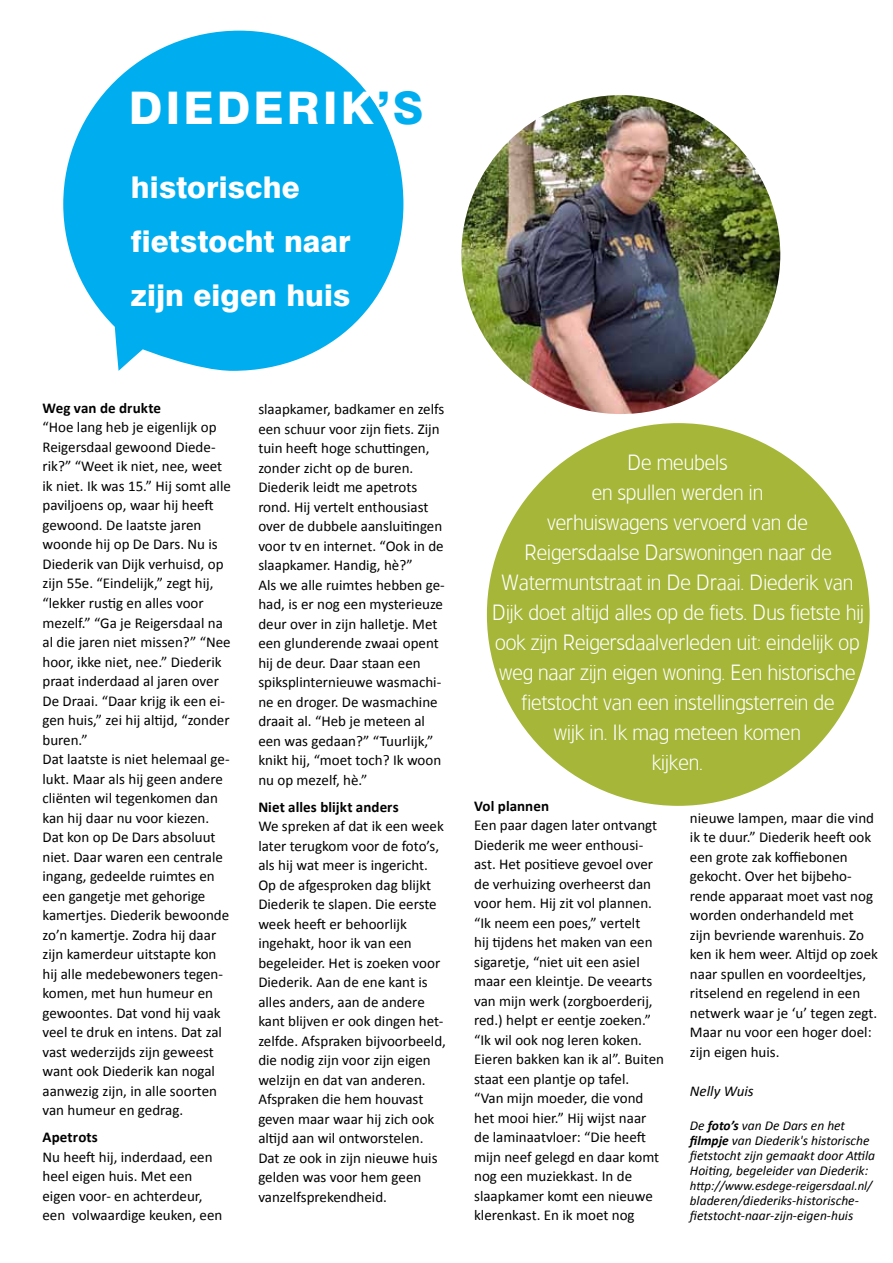
<style>
.page{position:relative;width:893px;height:1263px;background:#fff}
.page>*{position:absolute;margin:0;border:0;box-sizing:border-box;transform-origin:0 0}
.t1{font:800 45px "Swiss 721 BT";letter-spacing:.065em;color:#fff}
.t2{font:800 30px/54px "Swiss 721 BT";letter-spacing:.005em;color:#fff}
.t3{font:300 21px/30px "TF Forever Two";color:#fff;text-align:center}
.t4{font:15px/19.5px "Calibri";color:#000}
.t5{font:700 15px "Calibri";letter-spacing:.005em;color:#000}
.t6{font:italic 15px "Calibri";color:#000}
.t7{font:italic 13.5px/15px "Calibri";color:#000}
.t8{font:italic 12.9px "Calibri";color:#000}
.s1{color:#00adef}
.s2{font-weight:700}
.s3{font-size:13.05px}
</style>
<div class="page">
<svg style="left:63px;top:31px;width:340px;height:340px;fill:#00adef"></svg>
<div style="left:487px;top:423px;width:383px;height:383px;background:#a5b638;border-radius:50%"></div>
<img style="left:461px;top:95px;width:319px;height:319px;border-radius:159px">
<h1 class="t1" style="left:129px;top:81px;width:296px">Diederik<span class="s1">’s</span></h1>
<h2 class="t2" style="left:131px;top:160px;width:221px">historische fietstocht naar zijn eigen huis</h2>
<p class="t5" style="left:43px;top:398px;width:120px">Weg van de drukte</p>
<p class="t4" style="left:43px;top:418px;width:190px">“Hoe lang heb je eigenlijk op<br>Reigersdaal gewoond Diede&shy;rik?” “Weet ik niet, nee, weet ik niet. Ik was 15.” Hij somt alle paviljoens op, waar hij heeft gewoond. De laatste jaren woonde hij op De Dars. Nu is<br>Diederik van Dijk verhuisd, op zijn 55e. “Eindelijk,” zegt hij, “lekker rustig en alles voor mezelf.” “Ga je Reigersdaal na al die jaren niet missen?” “Nee hoor, ikke niet, nee.” Diederik praat inderdaad al jaren over<br>De Draai. “Daar krijg ik een ei&shy;gen huis,” zei hij altijd, “zonder buren.”<br>Dat laatste is niet helemaal ge&shy;lukt. Maar als hij geen andere cliënten wil tegenkomen dan kan hij daar nu voor kiezen.<br>Dat kon op De Dars absoluut niet. Daar waren een centrale ingang, gedeelde ruimtes en een gangetje met gehorige kamertjes. Diederik bewoonde zo’n kamertje. Zodra hij daar zijn kamerdeur uitstapte kon hij alle medebewoners tegen&shy;komen, met hun humeur en gewoontes. Dat vond hij vaak veel te druk en intens. Dat zal vast wederzijds zijn geweest want ook Diederik kan nogal aanwezig zijn, in alle soorten van humeur en gedrag.</p>
<p class="t5" style="left:43px;top:1127px;width:57px">Apetrots</p>
<p class="t4" style="left:43px;top:1147px;width:181px">Nu heeft hij, inderdaad, een heel eigen huis. Met een eigen voor- en achterdeur, een volwaardige keuken, een</p>
<p class="t4" style="left:258px;top:399px;width:188px">slaapkamer, badkamer en zelfs een schuur voor zijn fiets. Zijn tuin heeft hoge schuttingen, zonder zicht op de buren.<br>Diederik leidt me apetrots rond. Hij vertelt enthousiast over de dubbele aansluitingen voor tv en internet. “Ook in de slaapkamer. Handig, hè?”<br>Als we alle ruimtes hebben ge&shy;had, is er nog een mysterieuze deur over in zijn halletje. Met een glunderende zwaai opent hij de deur. Daar staan een spiksplinternieuwe wasmachi&shy;ne en droger. De wasmachine draait al. “Heb je meteen al een was gedaan?” “Tuurlijk,” knikt hij, “moet toch? Ik woon nu op mezelf, hè.”</p>
<p class="t5" style="left:258px;top:797px;width:142px">Niet alles blijkt anders</p>
<p class="t4" style="left:258px;top:816px;width:189px">We spreken af dat ik een week later terugkom voor de foto’s, als hij wat meer is ingericht.<br>Op de afgesproken dag blijkt<br>Diederik te slapen. Die eerste week heeft er behoorlijk ingehakt, hoor ik van een begeleider. Het is zoeken voor<br>Diederik. Aan de ene kant is alles anders, aan de andere kant blijven er ook dingen het&shy;zelfde. Afspraken bijvoorbeeld, die nodig zijn voor zijn eigen welzijn en dat van anderen.<br>Afspraken die hem houvast geven maar waar hij zich ook altijd aan wil ontworstelen.<br>Dat ze ook in zijn nieuwe huis gelden was voor hem geen vanzelfsprekendheid.</p>
<p class="t3" style="left:492px;top:447px;width:373px">De meubels<br>en spullen werden in<br>verhuiswagens vervoerd van de<br>Reigersdaalse Darswoningen naar de<br>Watermuntstraat in De Draai. Diederik van<br>Dijk doet altijd alles op de fiets. Dus fietste hij ook zijn Reigersdaalverleden uit: eindelijk op weg naar zijn eigen woning. Een historische fietstocht van een instellingsterrein de<br>wijk in. Ik mag meteen komen<br>kijken.</p>
<p class="t5" style="left:474px;top:796px;width:76px">Vol plannen</p>
<p class="t4" style="left:474px;top:816px;width:191px">Een paar dagen later ontvangt<br>Diederik me weer enthousi&shy;ast. Het positieve gevoel over de verhuizing overheerst dan voor hem. Hij zit vol plannen. “Ik neem een poes,” vertelt<br>hij tijdens het maken van een sigaretje, “niet uit een asiel maar een kleintje. De veearts van mijn werk (zorgboerderij, red.) helpt er eentje zoeken.” “Ik wil ook nog leren koken.<br>Eieren bakken kan ik al”. Buiten staat een plantje op tafel.<br>“Van mijn moeder, die vond het mooi hier.” Hij wijst naar de laminaatvloer: “Die heeft mijn neef gelegd en daar komt nog een muziekkast. In de slaapkamer komt een nieuwe klerenkast. En ik moet nog</p>
<p class="t4" style="left:690px;top:808px;width:190px">nieuwe lampen, maar die vind ik te duur.” Diederik heeft ook een grote zak koffiebonen gekocht. Over het bijbeho&shy;rende apparaat moet vast nog worden onderhandeld met zijn bevriende warenhuis. Zo ken ik hem weer. Altijd op zoek naar spullen en voordeeltjes, ritselend en regelend in een netwerk waar je ‘u’ tegen zegt.<br>Maar nu voor een hoger doel: zijn eigen huis.</p>
<p class="t6" style="left:690px;top:1081px;width:65px">Nelly Wuis</p>
<p class="t7" style="left:690px;top:1118px;width:187px">De <span class="s2">foto’s</span> van De Dars en het <span class="s2">filmpje</span> van Diederik's historische fietstocht zijn gemaakt door Attila Hoiting, begeleider van Diederik:</p>
<p class="t8" style="left:690px;top:1177px;width:184px">http://www.esdege-reigersdaal.nl<span class="s3">/</span></p>
<p class="t7" style="left:690px;top:1193px;width:170px"><span class="s3">b</span>laderen/diederiks-historische&shy;fietstocht-naar-zijn-eigen-huis</p>
</div>
